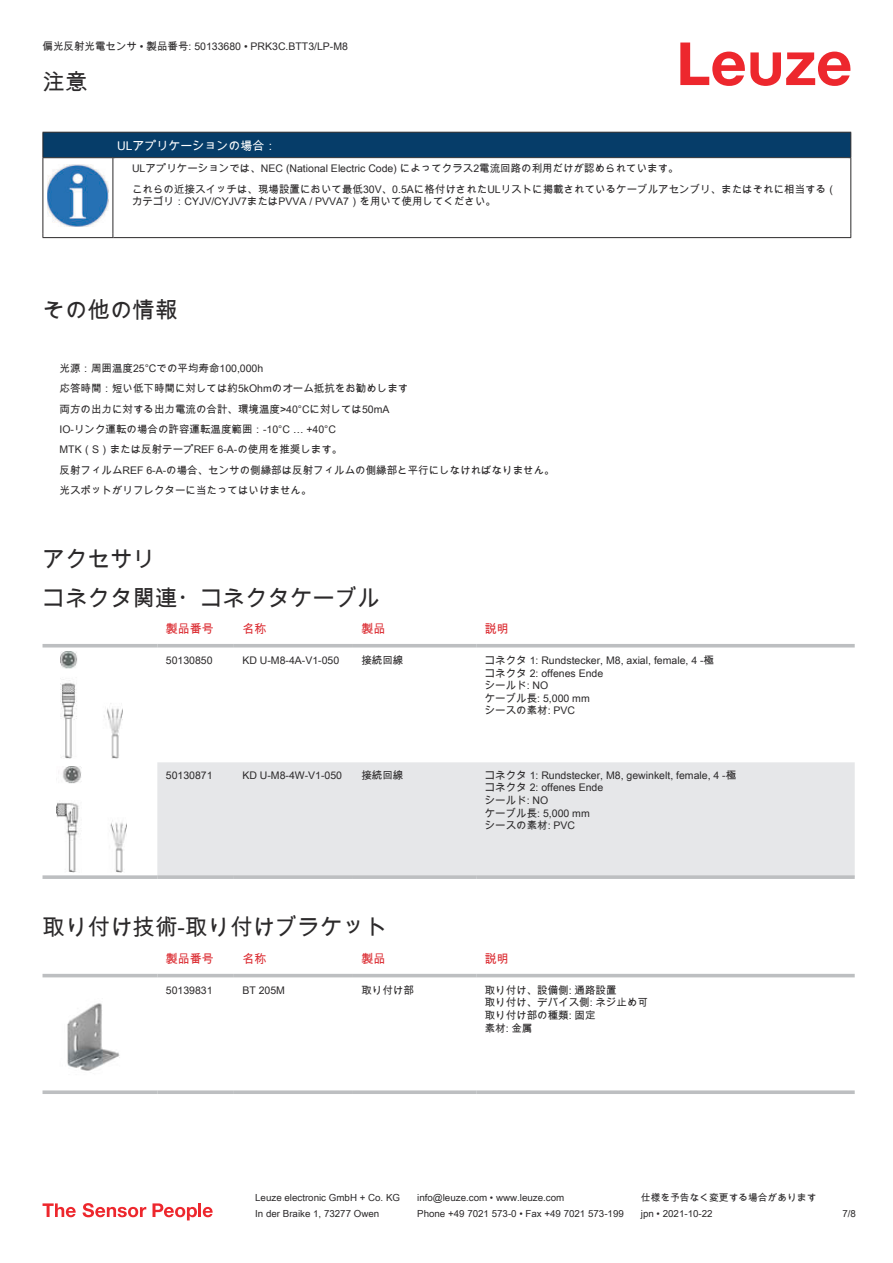
<style>
.page{position:relative;width:893px;height:1263px;background:#fff}
.page>*{position:absolute;margin:0;border:0;box-sizing:border-box;transform-origin:0 0}
.t1{font:22.5px/38.7px "Arial Unicode MS";color:#2b292a}
.t2{font:12px "Arial Unicode MS";color:#db2a30}
.t3{font:12px "Arial Unicode MS";color:#fff}
.t4{font:10.5px/12.6px "Arial Unicode MS";color:#2b292a}
.t5{font:9.75px "Arial Unicode MS";color:#2b292a}
</style>
<div class="page">
<svg style="left:680px;top:43px;width:170px;height:43px"></svg>
<svg style="left:43px;top:647px;width:812px;height:183px"></svg>
<div style="left:157px;top:762px;width:698px;height:113px;background:#e6e7e9"></div>
<hr style="left:43px;top:644px;width:114px;height:3px;background:#bdbfc1">
<hr style="left:157px;top:644px;width:77px;height:3px;background:#bdbfc1">
<hr style="left:234px;top:644px;width:119px;height:3px;background:#bdbfc1">
<hr style="left:353px;top:644px;width:123px;height:3px;background:#bdbfc1">
<hr style="left:476px;top:644px;width:379px;height:3px;background:#bdbfc1">
<svg style="left:43px;top:875px;width:114px;height:4px"></svg>
<hr style="left:157px;top:875px;width:77px;height:4px;background:#bdbfc1">
<svg style="left:234px;top:875px;width:119px;height:4px"></svg>
<svg style="left:353px;top:875px;width:123px;height:4px"></svg>
<hr style="left:476px;top:875px;width:379px;height:4px;background:#bdbfc1">
<img style="left:60px;top:652px;width:63px;height:106px">
<img style="left:56px;top:766px;width:70px;height:107px">
<svg style="left:43px;top:973px;width:812px;height:5px;fill:#efeff0"></svg>
<hr style="left:43px;top:974px;width:114px;height:3px;background:#bdbfc1">
<hr style="left:157px;top:974px;width:77px;height:3px;background:#bdbfc1">
<hr style="left:234px;top:974px;width:119px;height:3px;background:#bdbfc1">
<hr style="left:353px;top:974px;width:123px;height:3px;background:#bdbfc1">
<hr style="left:476px;top:974px;width:379px;height:3px;background:#bdbfc1">
<svg style="left:43px;top:1090px;width:114px;height:4px"></svg>
<svg style="left:157px;top:1090px;width:77px;height:4px"></svg>
<svg style="left:234px;top:1090px;width:119px;height:4px"></svg>
<svg style="left:353px;top:1090px;width:123px;height:4px"></svg>
<svg style="left:476px;top:1090px;width:379px;height:4px;background:#c4c6c7"></svg>
<img style="left:67px;top:1003px;width:53px;height:68px">
<svg style="left:43px;top:1203px;width:33px;height:14px"></svg>
<svg style="left:83px;top:1203px;width:63px;height:14px"></svg>
<svg style="left:153px;top:1203px;width:44px;height:17px"></svg>
<hr style="left:198px;top:1203px;width:3px;height:14px;background:#ed272d">
<svg style="left:203px;top:1207px;width:10px;height:10px"></svg>
<hr style="left:43px;top:158px;width:1px;height:75px;background:#2b292a">
<hr style="left:113px;top:158px;width:1px;height:75px;background:#2b292a">
<hr style="left:850px;top:158px;width:1px;height:75px;background:#2b292a">
<hr style="left:43px;top:237px;width:70px;height:1px;background:#2b292a">
<hr style="left:113px;top:237px;width:738px;height:1px;background:#2b292a">
<img style="left:47px;top:212px;width:58px;height:15px">
<svg style="left:43px;top:132px;width:808px;height:80px"></svg>
<p class="t4" style="left:43px;top:40px;width:307px">偏光反射光電センサ • 製品番号: 50133680 • PRK3C.BTT3/LP-M8</p>
<h1 class="t1" style="left:43px;top:62px;width:46px">注意</h1>
<p class="t3" style="left:117px;top:137px;width:161px">ULアプリケーションの場合：</p>
<p class="t4" style="left:132px;top:158px;width:706px;line-height:20.2px">ULアプリケーションでは、NEC (National Electric Code) によってクラス2電流回路の利用だけが認められています。<br>これらの近接スイッチは、現場設置において最低30V、0.5Aに格付けされたULリストに掲載されているケーブルアセンブリ、またはそれに相当する（</p>
<p class="t4" style="left:132px;top:195px;width:366px">カテゴリ：CYJV/CYJV7またはPVVA / PVVA7）を用いて使用してください。</p>
<h1 class="t1" style="left:43px;top:290px;width:136px">その他の情報</h1>
<p class="t4" style="left:60px;top:358px;width:497px;line-height:20.2px">光源：周囲温度25°Cでの平均寿命100,000h<br>応答時間：短い低下時間に対しては約5kOhmのオーム抵抗をお勧めします<br>両方の出力に対する出力電流の合計、環境温度&gt;40°Cに対しては50mA<br>IO-リンク運転の場合の許容運転温度範囲：-10°C … +40°C<br>MTK（S）または反射テープREF 6-A-の使用を推奨します。<br>反射フィルムREF 6-A-の場合、センサの側縁部は反射フィルムの側縁部と平行にしなければなりません。光スポットがリフレクターに当たってはいけません。</p>
<h1 class="t1" style="left:43px;top:539px;width:339px">アクセサリ<br>コネクタ関連・コネクタケーブル</h1>
<p class="t2" style="left:166px;top:620px;width:49px">製品番号</p>
<p class="t2" style="left:242px;top:620px;width:25px">名称</p>
<p class="t2" style="left:361px;top:620px;width:25px">製品</p>
<p class="t2" style="left:485px;top:620px;width:25px">説明</p>
<p class="t4" style="left:166px;top:654px;width:48px">50130850</p>
<p class="t4" style="left:242px;top:654px;width:98px">KD U-M8-4A-V1-050</p>
<p class="t4" style="left:361px;top:654px;width:43px">接続回線</p>
<p class="t4" style="left:485px;top:654px;width:231px">コネクタ 1: Rundstecker, M8, axial, female, 4 -極コネクタ 2: offenes Ende<br>シールド: NO<br>ケーブル長: 5,000 mm<br>シースの素材: PVC</p>
<p class="t4" style="left:166px;top:768px;width:48px">50130871</p>
<p class="t4" style="left:242px;top:768px;width:101px">KD U-M8-4W-V1-050</p>
<p class="t4" style="left:361px;top:768px;width:43px">接続回線</p>
<p class="t4" style="left:485px;top:768px;width:253px">コネクタ 1: Rundstecker, M8, gewinkelt, female, 4 -極コネクタ 2: offenes Ende<br>シールド: NO<br>ケーブル長: 5,000 mm<br>シースの素材: PVC</p>
<h1 class="t1" style="left:43px;top:908px;width:346px">取り付け技術-取り付けブラケット</h1>
<p class="t2" style="left:166px;top:950px;width:49px">製品番号</p>
<p class="t2" style="left:242px;top:950px;width:25px">名称</p>
<p class="t2" style="left:361px;top:950px;width:25px">製品</p>
<p class="t2" style="left:485px;top:950px;width:25px">説明</p>
<p class="t4" style="left:166px;top:984px;width:48px">50139831</p>
<p class="t4" style="left:242px;top:984px;width:44px">BT 205M</p>
<p class="t4" style="left:361px;top:984px;width:54px">取り付け部</p>
<p class="t4" style="left:485px;top:984px;width:165px">取り付け、設備側: 通路設置<br>取り付け、デバイス側: ネジ止め可取り付け部の種類: 固定<br>素材: 金属</p>
<p class="t5" style="left:255px;top:1191px;width:146px">Leuze electronic GmbH + Co. KG</p>
<p class="t5" style="left:417px;top:1191px;width:149px">info@leuze.com • www.leuze.com</p>
<p class="t5" style="left:641px;top:1191px;width:177px">仕様を予告なく変更する場合があります</p>
<p class="t5" style="left:255px;top:1206px;width:126px">In der Braike 1, 73277 Owen</p>
<p class="t5" style="left:417px;top:1206px;width:208px">Phone +49 7021 573-0 • Fax +49 7021 573-199</p>
<p class="t5" style="left:641px;top:1206px;width:73px">jpn • 2021-10-22</p>
<p class="t5" style="left:842px;top:1206px;width:15px">7 /8</p>
</div>
